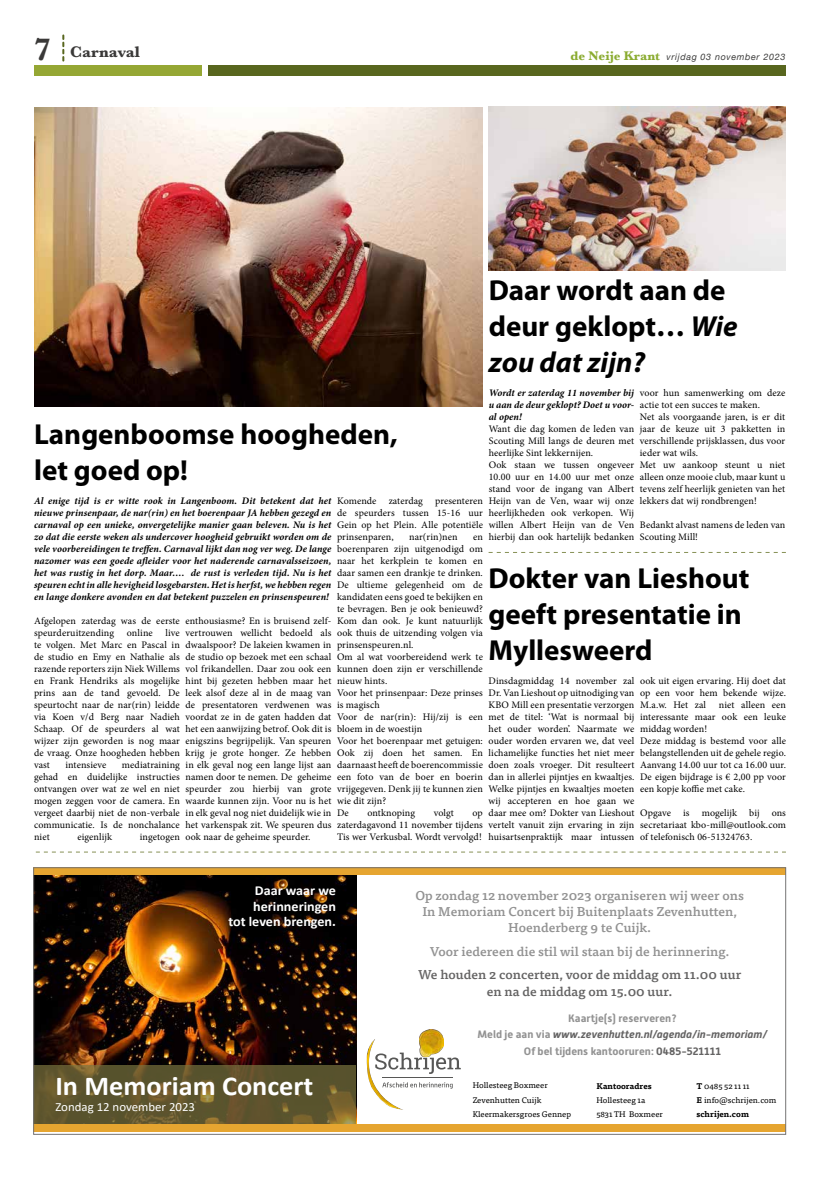
<style>
.page{position:relative;width:820px;height:1177px;background:#fff}
.page>*{position:absolute;margin:0;border:0;box-sizing:border-box;transform-origin:0 0}
.t1{font:700 29px/36px "Myriad Pro";color:#000}
.t2{font:700 27.4px "Calibri";color:#fff}
.t3{font:700 16px "Baskerville";color:#3a3938}
.t4{font:700 13.7px/15.6px "Calibri";color:#fff;text-align:right}
.t5{font:500 12.7px/16.1px "Tisa Pro";color:#929292;text-align:center}
.t6{font:500 12.7px/16.6px "Tisa Pro";color:#646363;text-align:center}
.t7{font:12.4px "Calibri";color:#fff}
.t8{font:700 10.8px/16.6px "Alwyn New";color:#929292;text-align:center}
.t9{font:10px/12px "Minion Pro";letter-spacing:.01em;color:#000;text-align:justify}
.t10{font:italic 700 10px/12px "Minion Pro";letter-spacing:.01em;color:#000;text-align:justify}
.t11{font:italic 9px "Helvetica Neue";letter-spacing:.07em;color:#3c3c3b}
.t12{font:8.1px/14.2px "Tisa Pro";color:#000}
.t13{font:700 8.1px "Tisa Pro";color:#000}
.s1{font-size:32px}
.s2{font-family:"Baskerville";font-weight:700;font-style:normal;font-size:13px;color:#8bac31}
.s3{font-style:italic}
.s4{font-style:italic;color:#646363}
.s5{color:#646363}
.s6{font-weight:700}
</style>
<div class="page">
<div style="left:34px;top:65px;width:167px;height:11px;background:#95a734"></div>
<div style="left:208px;top:65px;width:577px;height:11px;background:#58661e"></div>
<svg style="left:62px;top:35px;width:2px;height:26px"></svg>
<svg style="left:488px;top:552px;width:297px;height:1px"></svg>
<svg style="left:36px;top:851px;width:749px;height:1px"></svg>
<img style="left:35px;top:875px;width:321px;height:190px">
<svg style="left:35px;top:1065px;width:321px;height:59px;background:#61562d"></svg>
<div style="left:34px;top:1124px;width:751px;height:7px;background:#e6a530"></div>
<div style="left:34px;top:867px;width:751px;height:8px;background:#e6a530"></div>
<svg style="left:404px;top:1082px;width:48px;height:6px"></svg>
<hr style="left:382px;top:1076px;width:70px;height:1px;background:#575756">
<svg style="left:404px;top:1056px;width:56px;height:17px"></svg>
<img style="left:366px;top:1039px;width:38px;height:70px">
<img style="left:419px;top:1029px;width:24px;height:27px">
<div style="left:33px;top:867px;width:752px;height:267px;border:1px solid #757474"></div>
<img style="left:488px;top:106px;width:297px;height:164px">
<img style="left:34px;top:107px;width:448px;height:299px">
<h3 class="t3" style="left:34px;top:41px;width:107px"><span class="s1">7</span> Carnaval</h3>
<p class="t11" style="left:570px;top:50px;width:216px"><span class="s2">de Neije Krant</span> vrijdag 03 november 2023</p>
<h1 class="t1" style="left:488px;top:271px;width:250px">Daar wordt aan de deur geklopt… <span class="s3">Wie zou dat zijn?</span></h1>
<p class="t10" style="left:488px;top:387px;width:147px">Wordt er zaterdag 11 november bij u aan de deur geklopt? Doet u voor&shy;al open!</p>
<p class="t9" style="left:488px;top:423px;width:147px;text-align:left">Want die dag komen de leden van<br>Scouting Mill langs de deuren met heerlijke Sint lekkernijen.<br>Ook staan we tussen ongeveer<br>10.00 uur en 14.00 uur met onze stand voor de ingang van Albert<br>Heijn van de Ven, waar wij onze heerlijkheden ook verkopen. Wij willen Albert Heijn van de Ven hierbij dan ook hartelijk bedanken</p>
<p class="t9" style="left:639px;top:387px;width:147px;text-align:left">voor hun samenwerking om deze actie tot een succes te maken.<br>Net als voorgaande jaren, is er dit jaar de keuze uit 3 pakketten in verschillende prijsklassen, dus voor ieder wat wils.<br>Met uw aankoop steunt u niet alleen onze mooie club, maar kunt u tevens zelf heerlijk genieten van het lekkers dat wij rondbrengen!</p>
<p class="t9" style="left:639px;top:519px;width:147px">Bedankt alvast namens de leden van<br>Scouting Mill!</p>
<h1 class="t1" style="left:488px;top:559px;width:262px">Dokter van Lieshout geeft presentatie in<br>Myllesweerd</h1>
<p class="t9" style="left:488px;top:675px;width:147px">Dinsdagmiddag 14 november zal Dr. Van Lieshout op uitnodiging van KBO Mill een presentatie verzorgen met de titel: ‘Wat is normaal bij het ouder worden’. Naarmate we ouder worden ervaren we, dat veel lichamelijke functies het niet meer doen zoals vroeger. Dit resulteert dan in allerlei pijntjes en kwaaltjes.<br>Welke pijntjes en kwaaltjes moeten wij accepteren en hoe gaan we daar mee om? Dokter van Lieshout vertelt vanuit zijn ervaring in zijn huisartsenpraktijk maar intussen</p>
<p class="t9" style="left:639px;top:675px;width:147px">ook uit eigen ervaring. Hij doet dat op een voor hem bekende wijze.<br>M.a.w. Het zal</p>
<h1 class="t1" style="left:34px;top:415px;width:365px">Langenboomse hoogheden, let goed op!</h1>
<p class="t10" style="left:34px;top:495px;width:299px">Al enige tijd is er witte rook in Langenboom. Dit betekent dat het nieuwe prinsenpaar, de nar(rin) en het boerenpaar JA hebben gezegd en carnaval op een unieke, onvergetelijke manier gaan beleven. Nu is het zo dat die eerste weken als undercover hoogheid gebruikt worden om de vele voorbereidingen te treffen. Carnaval lijkt dan nog ver weg. De lange nazomer was een goede afleider voor het naderende carnavalsseizoen, het was rustig in het dorp. Maar…. de rust is verleden tijd. Nu is het speuren echt in alle hevigheid losgebarsten. Het is herfst, we hebben regen en lange donkere avonden en dat betekent puzzelen en prinsenspeuren!</p>
<p class="t9" style="left:34px;top:615px;width:147px">Afgelopen zaterdag was de eerste speurderuitzending</p>
<p class="t9" style="left:337px;top:495px;width:147px">Komende zaterdag presenteren de speurders tussen 15-16 uur Gein op het Plein. Alle potentiële prinsenparen,</p>
<p class="t9" style="left:409px;top:531px;width:50px">nar(rin)nen</p>
<p class="t9" style="left:337px;top:531px;width:147px;text-align:left;text-indent:136px">en boerenparen zijn uitgenodigd om naar het kerkplein te komen en daar samen een drankje te drinken.<br>De ultieme gelegenheid om de kandidaten eens goed te bekijken en te bevragen. Ben je ook benieuwd?<br>Kom dan ook. Je kunt natuurlijk ook thuis de uitzending volgen via prinsenspeuren.nl.<br>Om al wat voorbereidend werk te kunnen doen zijn er verschillende nieuw hints.<br>Voor het prinsenpaar: Deze prinses is magisch<br>Voor de nar(rin): Hij/zij is een bloem in de woestijn<br>Voor het boerenpaar met getuigen:<br>Ook zij doen het samen. En daarnaast heeft de boerencommissie een foto van de boer en boerin vrijgegeven. Denk jij te kunnen zien wie dit zijn?<br>De</p>
<p class="t9" style="left:185px;top:615px;width:147px">enthousiasme? En is bruisend zelf&shy;vertrouwen wellicht bedoeld als dwaalspoor? De lakeien kwamen in de studio op bezoek met een schaal vol frikandellen. Daar zou ook een hint bij gezeten hebben maar het leek alsof deze al in de maag van de presentatoren verdwenen was voordat ze in de gaten hadden dat het een aanwijzing betrof. Ook dit is enigszins begrijpelijk. Van speuren krijg je grote honger. Ze hebben in elk geval nog een lange lijst aan namen door te nemen. De geheime speurder zou hierbij van grote waarde kunnen zijn. Voor nu is het in elk geval nog niet duidelijk wie in het varkenspak zit. We speuren dus ook naar de geheime speurder.</p>
<p class="t9" style="left:34px;top:627px;width:147px;text-indent:131px">live te volgen. Met Marc en Pascal in de studio en Emy en Nathalie als razende reporters zijn Niek Willems en Frank Hendriks als mogelijke prins aan de tand gevoeld. De speurtocht naar de nar(rin) leidde via Koen v/d Berg naar Nadieh Schaap. Of de speurders al wat wijzer zijn geworden is nog maar de vraag. Onze hoogheden hebben vast</p>
<p class="t9" style="left:127px;top:627px;width:27px">online</p>
<p class="t9" style="left:639px;top:699px;width:147px;text-align:left;text-indent:79px">niet alleen een interessante maar ook een leuke middag worden!<br>Deze middag is bestemd voor alle belangstellenden uit de gehele regio.<br>Aanvang 14.00 uur tot ca 16.00 uur.<br>De eigen bijdrage is € 2,00 pp voor een kopje koffie met cake.</p>
<p class="t9" style="left:639px;top:807px;width:147px">Opgave is mogelijk bij ons secretariaat kbo-mill@outlook.com of telefonisch 06-51324763.</p>
<p class="t9" style="left:34px;top:759px;width:147px;text-indent:88px">mediatraining gehad en duidelijke instructies ontvangen over wat ze wel en niet mogen zeggen voor de camera. En vergeet daarbij niet de non-verbale communicatie. Is de nonchalance niet</p>
<p class="t9" style="left:65px;top:759px;width:42px">intensieve</p>
<p class="t9" style="left:367px;top:807px;width:49px">ontknoping</p>
<p class="t9" style="left:433px;top:807px;width:22px">volgt</p>
<p class="t9" style="left:337px;top:807px;width:147px;text-indent:135px">op zaterdagavond 11 november tijdens Tis wer Verkusbal. Wordt vervolgd!</p>
<p class="t9" style="left:77px;top:831px;width:36px">eigenlijk</p>
<p class="t9" style="left:140px;top:831px;width:42px">ingetogen</p>
<h3 class="t4" style="left:228px;top:882px;width:109px">Daar waar we herinneringen<br>tot leven brengen.</h3>
<p class="t5" style="left:415px;top:886px;width:330px">Op zondag 12 november 2023 organiseren wij weer ons<br>In Memoriam Concert bij Buitenplaats Zevenhutten,<br>Hoenderberg 9 te Cuijk.</p>
<p class="t5" style="left:430px;top:942px;width:301px">Voor iedereen die stil wil staan bij de herinnering.</p>
<p class="t6" style="left:418px;top:965px;width:324px">We houden 2 concerten, voor de middag om 11.00 uur en na de middag om 15.00 uur.</p>
<p class="t8" style="left:477px;top:1009px;width:291px">Kaartje(s) reserveren?<br>Meld je aan via <span class="s4">www.zevenhutten.nl/agenda/in-memoriam/<br></span>Of bel tijdens kantooruren: <span class="s5">0485-521111</span></p>
<h2 class="t2" style="left:55px;top:1066px;width:259px">In Memoriam Concert</h2>
<p class="t7" style="left:55px;top:1098px;width:141px">Zondag 12 november 2023</p>
<p class="t12" style="left:472px;top:1078px;width:100px">Hollesteeg Boxmeer<br>Zevenhutten Cuijk<br>Kleermakersgroes Gennep</p>
<p class="t13" style="left:596px;top:1079px;width:57px">Kantooradres</p>
<p class="t12" style="left:596px;top:1092px;width:68px">Hollesteeg 1a<br>5831 TH Boxmeer</p>
<p class="t12" style="left:696px;top:1078px;width:81px"><span class="s6">T</span> 0485 52 11 11<br><span class="s6">E</span> info@schrijen.com <span class="s6">schrijen.com</span></p>
</div>
